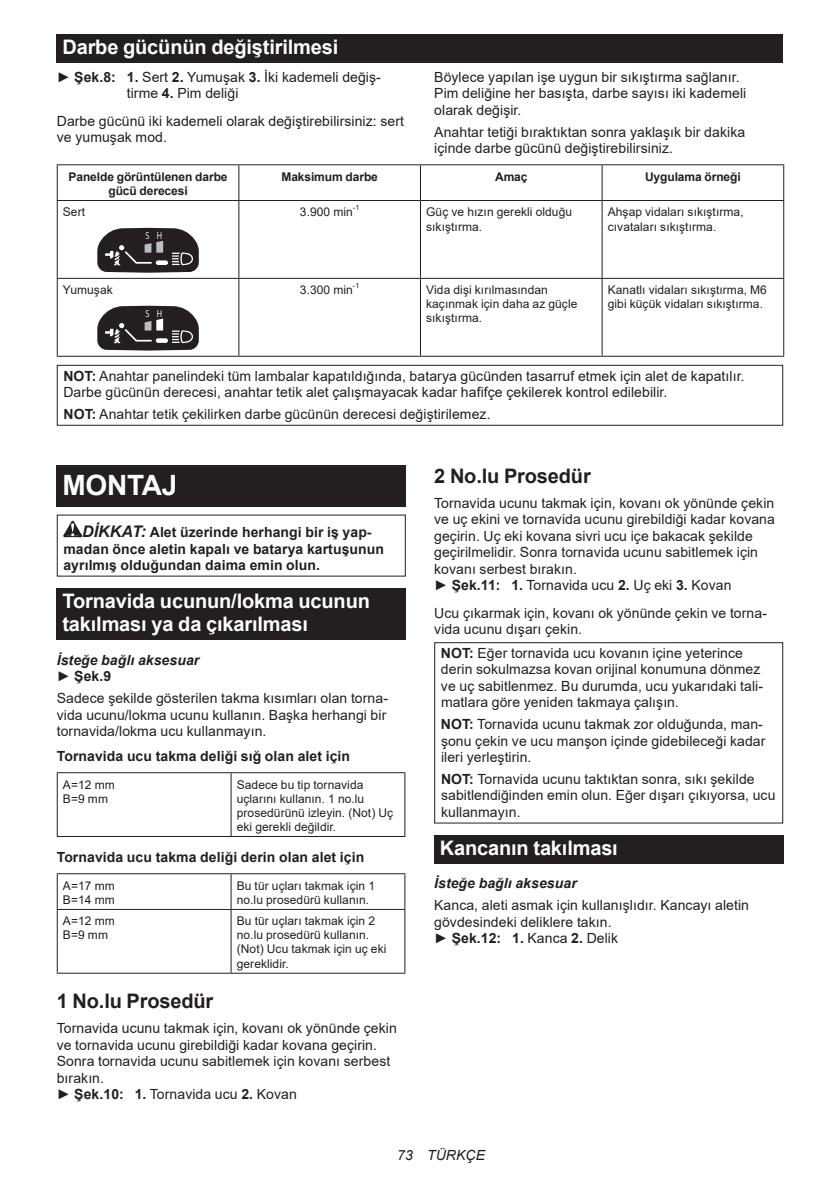
<style>
.page{position:relative;width:840px;height:1191px;background:#fff}
.page>*{position:absolute;margin:0;border:0;box-sizing:border-box;transform-origin:0 0}
.t1{font:700 28px "Arial";letter-spacing:-.01em;color:#fff}
.t2{font:700 20px/23.4px "Arial";letter-spacing:-.01em;color:#fff}
.t3{font:700 20px "Arial";letter-spacing:-.01em;color:#231f20}
.t4{font:14px/16.4px "Arial";letter-spacing:.005em;color:#231f20}
.t5{font:700 14px/16.4px "Arial";letter-spacing:.005em;color:#231f20}
.t6{font:italic 700 14px/16.4px "Arial";letter-spacing:.005em;color:#231f20}
.t7{font:italic 14px "Arial";letter-spacing:.005em;color:#231f20}
.t8{font:12px/14px "Arial";letter-spacing:.005em;color:#231f20}
.t9{font:700 12px/14px "Arial";letter-spacing:-.01em;color:#231f20;text-align:center}
.t10{font:9px "Helvetica Bold 90 msp RKSJ H";color:#fff;scale:.85 1}
.t11{font:7.2px "Arial";color:#231f20}
.s1{font-weight:700}
.s2{font-style:italic;font-size:16px}
.s3{font-weight:400;font-style:normal}
.s4{font-style:normal}
</style>
<div class="page">
<div style="left:57px;top:34px;width:725px;height:29px;background:#231f20"></div>
<hr style="left:57px;top:164px;width:182px;height:1px;background:#231f20">
<hr style="left:57px;top:165px;width:1px;height:35px;background:#231f20">
<hr style="left:239px;top:164px;width:181px;height:1px;background:#231f20">
<hr style="left:238px;top:165px;width:1px;height:35px;background:#231f20">
<hr style="left:420px;top:164px;width:181px;height:1px;background:#231f20">
<hr style="left:420px;top:165px;width:1px;height:35px;background:#231f20">
<hr style="left:601px;top:164px;width:182px;height:1px;background:#231f20">
<hr style="left:601px;top:165px;width:1px;height:35px;background:#231f20">
<hr style="left:782px;top:165px;width:1px;height:35px;background:#231f20">
<hr style="left:57px;top:200px;width:182px;height:1px;background:#231f20">
<hr style="left:57px;top:201px;width:1px;height:77px;background:#231f20">
<hr style="left:239px;top:200px;width:181px;height:1px;background:#231f20">
<hr style="left:238px;top:201px;width:1px;height:77px;background:#231f20">
<hr style="left:420px;top:200px;width:181px;height:1px;background:#231f20">
<hr style="left:420px;top:201px;width:1px;height:77px;background:#231f20">
<hr style="left:601px;top:200px;width:182px;height:1px;background:#231f20">
<hr style="left:601px;top:201px;width:1px;height:77px;background:#231f20">
<hr style="left:782px;top:201px;width:1px;height:77px;background:#231f20">
<hr style="left:57px;top:278px;width:182px;height:1px;background:#231f20">
<hr style="left:57px;top:279px;width:1px;height:77px;background:#231f20">
<hr style="left:239px;top:278px;width:181px;height:1px;background:#231f20">
<hr style="left:238px;top:279px;width:1px;height:77px;background:#231f20">
<hr style="left:420px;top:278px;width:181px;height:1px;background:#231f20">
<hr style="left:420px;top:279px;width:1px;height:77px;background:#231f20">
<hr style="left:601px;top:278px;width:182px;height:1px;background:#231f20">
<hr style="left:601px;top:279px;width:1px;height:77px;background:#231f20">
<hr style="left:782px;top:279px;width:1px;height:77px;background:#231f20">
<hr style="left:57px;top:356px;width:182px;height:1px;background:#231f20">
<hr style="left:239px;top:356px;width:181px;height:1px;background:#231f20">
<hr style="left:420px;top:356px;width:181px;height:1px;background:#231f20">
<hr style="left:601px;top:356px;width:182px;height:1px;background:#231f20">
<svg style="left:97px;top:228px;width:102px;height:45px;background:#4a4748"></svg>
<svg style="left:97px;top:306px;width:102px;height:44px;background:#484546"></svg>
<div style="left:57px;top:365px;width:725px;height:61px;border:1px solid #231f20"></div>
<div style="left:57px;top:465px;width:348px;height:41px;background:#231f20"></div>
<svg style="left:63px;top:521px;width:19px;height:16px"></svg>
<div style="left:57px;top:588px;width:348px;height:52px;background:#231f20"></div>
<hr style="left:57px;top:772px;width:174px;height:1px;background:#231f20">
<hr style="left:57px;top:773px;width:1px;height:63px;background:#231f20">
<hr style="left:231px;top:772px;width:174px;height:1px;background:#231f20">
<hr style="left:230px;top:773px;width:1px;height:63px;background:#231f20">
<hr style="left:404px;top:773px;width:1px;height:63px;background:#231f20">
<hr style="left:57px;top:836px;width:174px;height:1px;background:#231f20">
<hr style="left:231px;top:836px;width:174px;height:1px;background:#231f20">
<hr style="left:57px;top:873px;width:174px;height:1px;background:#231f20">
<hr style="left:57px;top:874px;width:1px;height:35px;background:#231f20">
<hr style="left:231px;top:873px;width:174px;height:1px;background:#231f20">
<hr style="left:230px;top:874px;width:1px;height:35px;background:#231f20">
<hr style="left:404px;top:874px;width:1px;height:35px;background:#231f20">
<hr style="left:57px;top:909px;width:174px;height:1px;background:#231f20">
<hr style="left:57px;top:910px;width:1px;height:62px;background:#231f20">
<hr style="left:231px;top:909px;width:174px;height:1px;background:#231f20">
<hr style="left:230px;top:910px;width:1px;height:62px;background:#231f20">
<hr style="left:404px;top:910px;width:1px;height:62px;background:#231f20">
<hr style="left:57px;top:972px;width:174px;height:1px;background:#231f20">
<hr style="left:231px;top:972px;width:174px;height:1px;background:#231f20">
<div style="left:434px;top:642px;width:348px;height:181px;border:1px solid #231f20"></div>
<div style="left:434px;top:835px;width:348px;height:28px;background:#231f20"></div>
<h2 class="t2" style="left:62px;top:36px;width:277px">Darbe gücünün değiştirilmesi</h2>
<p class="t4" style="left:127px;top:69px;width:255px;text-indent:-70px">► <span class="s1">Şek.8: 1.</span> Sert <span class="s1">2.</span> Yumuşak <span class="s1">3.</span> İki kademeli değiş&shy;tirme <span class="s1">4.</span> Pim deliği</p>
<p class="t4" style="left:57px;top:113px;width:348px">Darbe gücünü iki kademeli olarak değiştirebilirsiniz: sert ve yumuşak mod.</p>
<p class="t4" style="left:434px;top:69px;width:313px">Böylece yapılan işe uygun bir sıkıştırma sağlanır.<br>Pim deliğine her basışta, darbe sayısı iki kademeli olarak değişir.</p>
<p class="t4" style="left:434px;top:123px;width:312px">Anahtar tetiği bıraktıktan sonra yaklaşık bir dakika içinde darbe gücünü değiştirebilirsiniz.</p>
<p class="t9" style="left:68px;top:170px;width:160px">Panelde görüntülenen darbe gücü derecesi</p>
<p class="t9" style="left:281px;top:170px;width:98px">Maksimum darbe</p>
<p class="t9" style="left:495px;top:170px;width:34px">Amaç</p>
<p class="t9" style="left:644px;top:170px;width:97px">Uygulama örneği</p>
<p class="t8" style="left:63px;top:205px;width:24px">Sert</p>
<p class="t10" style="left:145px;top:230px;width:21px">S H</p>
<p class="t8" style="left:300px;top:205px;width:54px">3.900 min</p>
<p class="t11" style="left:353px;top:203px;width:8px">-1</p>
<p class="t8" style="left:426px;top:205px;width:147px">Güç ve hızın gerekli olduğu sıkıştırma.</p>
<p class="t8" style="left:607px;top:205px;width:137px">Ahşap vidaları sıkıştırma, cıvataları sıkıştırma.</p>
<p class="t8" style="left:63px;top:283px;width:51px">Yumuşak</p>
<p class="t10" style="left:145px;top:308px;width:21px">S H</p>
<p class="t8" style="left:300px;top:283px;width:54px">3.300 min</p>
<p class="t11" style="left:353px;top:281px;width:8px">-1</p>
<p class="t8" style="left:426px;top:283px;width:153px">Vida dişi kırılmasından kaçınmak için daha az güçle sıkıştırma.</p>
<p class="t8" style="left:607px;top:283px;width:161px">Kanatlı vidaları sıkıştırma, M6 gibi küçük vidaları sıkıştırma.</p>
<p class="t4" style="left:63px;top:367px;width:682px"><span class="s1">NOT:</span> Anahtar panelindeki tüm lambalar kapatıldığında, batarya gücünden tasarruf etmek için alet de kapatılır.<br>Darbe gücünün derecesi, anahtar tetik alet çalışmayacak kadar hafifçe çekilerek kontrol edilebilir.</p>
<p class="t4" style="left:63px;top:406px;width:428px"><span class="s1">NOT:</span> Anahtar tetik çekilirken darbe gücünün derecesi değiştirilemez.</p>
<h1 class="t1" style="left:62px;top:465px;width:116px">MONTAJ</h1>
<p class="t5" style="left:63px;top:524px;width:322px;text-indent:19px"><span class="s2">DİKKAT:</span> Alet üzerinde herhangi bir iş yap&shy;madan önce aletin kapalı ve batarya kartuşunun ayrılmış olduğundan daima emin olun.</p>
<h2 class="t2" style="left:62px;top:589px;width:309px">Tornavida ucunun/lokma ucunun takılması ya da çıkarılması</h2>
<p class="t6" style="left:57px;top:652px;width:144px">İsteğe bağlı aksesuar <span class="s3">►</span> <span class="s4">Şek.9</span></p>
<p class="t4" style="left:57px;top:690px;width:332px;text-align:justify">Sadece şekilde gösterilen takma kısımları olan torna&shy;vida ucunu/lokma ucunu kullanın. Başka herhangi bir tornavida/lokma ucu kullanmayın.</p>
<p class="t5" style="left:57px;top:748px;width:295px">Tornavida ucu takma deliği sığ olan alet için</p>
<p class="t8" style="left:63px;top:777px;width:53px">A=12 mm<br>B=9 mm</p>
<p class="t8" style="left:236px;top:777px;width:158px">Sadece bu tip tornavida uçlarını kullanın. 1 no.lu prosedürünü izleyin. (Not) Uç eki gerekli değildir.</p>
<p class="t5" style="left:57px;top:849px;width:309px">Tornavida ucu takma deliği derin olan alet için</p>
<p class="t8" style="left:63px;top:878px;width:53px">A=17 mm<br>B=14 mm</p>
<p class="t8" style="left:236px;top:878px;width:140px">Bu tür uçları takmak için 1 no.lu prosedürü kullanın.</p>
<p class="t8" style="left:63px;top:914px;width:53px">A=12 mm<br>B=9 mm</p>
<p class="t8" style="left:237px;top:914px;width:151px">Bu tür uçları takmak için 2 no.lu prosedürü kullanın. (Not) Ucu takmak için uç eki gereklidir.</p>
<h2 class="t3" style="left:57px;top:987px;width:158px">1 No.lu Prosedür</h2>
<p class="t4" style="left:57px;top:1020px;width:341px">Tornavida ucunu takmak için, kovanı ok yönünde çekin ve tornavida ucunu girebildiği kadar kovana geçirin.<br>Sonra tornavida ucunu sabitlemek için kovanı serbest bırakın.<br>► <span class="s1">Şek.10: 1.</span> Tornavida ucu <span class="s1">2.</span> Kovan</p>
<h2 class="t3" style="left:434px;top:462px;width:158px">2 No.lu Prosedür</h2>
<p class="t4" style="left:434px;top:495px;width:342px">Tornavida ucunu takmak için, kovanı ok yönünde çekin ve uç ekini ve tornavida ucunu girebildiği kadar kovana geçirin. Uç eki kovana sivri ucu içe bakacak şekilde geçirilmelidir. Sonra tornavida ucunu sabitlemek için kovanı serbest bırakın.<br>► <span class="s1">Şek.11: 1.</span> Tornavida ucu <span class="s1">2.</span> Uç eki <span class="s1">3.</span> Kovan</p>
<p class="t4" style="left:434px;top:604px;width:334px">Ucu çıkarmak için, kovanı ok yönünde çekin ve torna&shy;vida ucunu dışarı çekin.</p>
<p class="t4" style="left:440px;top:645px;width:323px"><span class="s1">NOT:</span> Eğer tornavida ucu kovanın içine yeterince derin sokulmazsa kovan orijinal konumuna dönmez ve uç sabitlenmez. Bu durumda, ucu yukarıdaki tali&shy;matlara göre yeniden takmaya çalışın.</p>
<p class="t4" style="left:440px;top:716px;width:326px"><span class="s1">NOT:</span> Tornavida ucunu takmak zor olduğunda, man&shy;şonu çekin ve ucu manşon içinde gidebileceği kadar ileri yerleştirin.</p>
<p class="t4" style="left:441px;top:771px;width:336px"><span class="s1">NOT:</span> Tornavida ucunu taktıktan sonra, sıkı şekilde sabitlendiğinden emin olun. Eğer dışarı çıkıyorsa, ucu kullanmayın.</p>
<h2 class="t2" style="left:439px;top:836px;width:179px">Kancanın takılması</h2>
<p class="t6" style="left:434px;top:875px;width:144px">İsteğe bağlı aksesuar</p>
<p class="t4" style="left:434px;top:897px;width:316px">Kanca, aleti asmak için kullanışlıdır. Kancayı aletin gövdesindeki deliklere takın.<br>► <span class="s1">Şek.12: 1.</span> Kanca <span class="s1">2.</span> Delik</p>
<p class="t7" style="left:397px;top:1146px;width:89px">73 TÜRKÇE</p>
</div>
